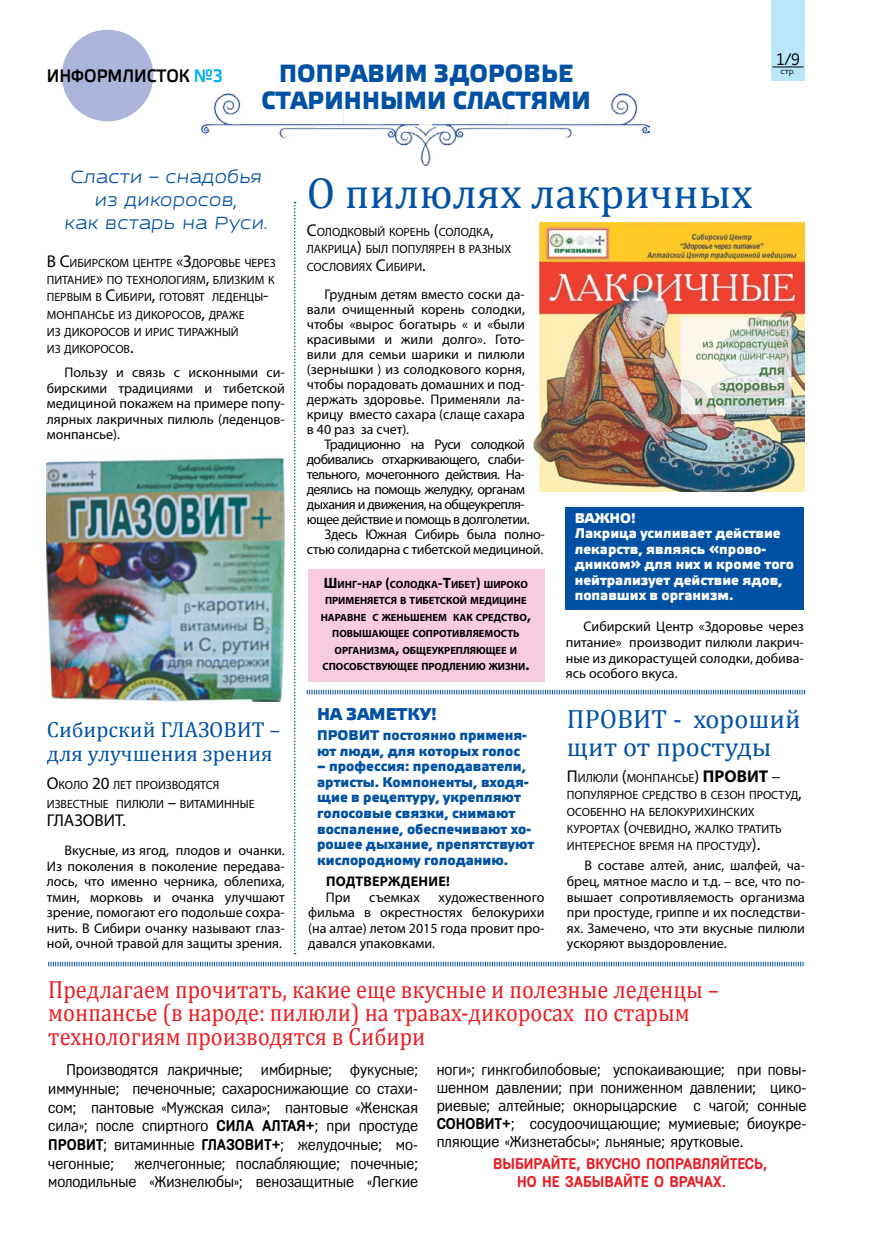
<style>
.page{position:relative;width:872px;height:1234px;background:#fff}
.page>*{position:absolute;margin:0;border:0;box-sizing:border-box;transform-origin:0 0}
.t1{font:43.5px "Cambria";color:#0051a4}
.t2{font:26.4px/28px "Cambria";color:#0051a4}
.t3{font:24.9px/23.2px "Cambria";color:#ed1b23;scale:.9 1}
.t4{font:700 24.9px "Elektra Medium Pro";letter-spacing:.01em;color:#0051a4;scale:.95 1}
.t5{font:21.75px/24.9px "Cambria";color:#0051a4}
.t6{font:18px "Elektra Medium Pro";color:#000;scale:.9 1}
.t7{font:17.1px/23.2px "Esqadero FFCY4 F";color:#0051a4;text-align:center}
.t8{font:700 17.1px "Elektra Medium Pro";color:#0051a4}
.t9{font:17.1px "Myriad Pro";color:#000}
.t10{font:700 17.1px "Myriad Pro";color:#000}
.t11{font:500 16.95px "Houschka Pro";color:#000;scale:.92 1}
.t12{font:15.6px/18.6px "Fregat";color:#000;text-align:justify}
.t13{font:700 15.6px/17.9px "Fregat";color:#ed1b23}
.t14{font:13.95px/15.6px "Myriad Pro";letter-spacing:-.005em;color:#000;text-align:justify}
.t15{font:700 13.95px/15.6px "Elektra Medium Pro";color:#0051a4}
.t16{font:13.95px "Myriad Pro";letter-spacing:-.04em;color:#000}
.t17{font:700 13.95px/15.6px "Elektra Medium Pro";color:#fff}
.t18{font:700 13.95px "Myriad Pro";letter-spacing:.02em;color:#000}
.t19{font:12px/17.1px "Myriad Pro";color:#000}
.t20{font:700 10.5px/16.5px "Myriad Pro";color:#000;text-align:center}
.t21{font:500 9.15px "Houschka Pro";color:#000}
.s1{color:#00aeef}
.s2{font-size:17.1px}
.s3{font-size:15px}
.s4{font-weight:700;font-size:17.1px}
.s5{font-weight:400}
.s6{font-weight:700}
</style>
<div class="page">
<div style="left:771px;top:0;width:33px;height:81px;background:#b9e6fa"></div>
<hr style="left:772px;top:67px;width:31px;height:1px;background:#000">
<div style="left:566px;top:507px;width:238px;height:102px;background:#0051a4"></div>
<div style="left:308px;top:569px;width:236px;height:112px;background:#f9cbdf"></div>
<img style="left:201px;top:92px;width:448px;height:74px">
<div style="left:62px;top:30px;width:91px;height:91px;background:#acb5dc;border-radius:50%"></div>
<img style="left:47px;top:457px;width:238px;height:244px">
<img style="left:533px;top:222px;width:272px;height:269px">
<svg style="left:294px;top:202px;width:2px;height:752px"></svg>
<svg style="left:306px;top:689px;width:499px;height:6px"></svg>
<svg style="left:48px;top:961px;width:756px;height:6px"></svg>
<p class="t6" style="left:47px;top:66px;width:197px">ИНФОРМЛИСТОК <span class="s1">№3</span></p>
<p class="t11" style="left:775px;top:48px;width:28px">1/9</p>
<h3 class="t4" style="left:279px;top:59px;width:311px">ПОПРАВИМ ЗДОРОВЬЕ</h3>
<p class="t21" style="left:780px;top:65px;width:16px">стр.</p>
<h3 class="t4" style="left:261px;top:86px;width:348px">СТАРИННЫМИ СЛАСТЯМИ</h3>
<p class="t7" style="left:64px;top:165px;width:207px">Сласти – снадобья из дикоросов,<br>как встарь на Руси.</p>
<p class="t19" style="left:47px;top:254px;width:230px"><span class="s2">В С</span>ибирском центре <span class="s2">«З</span>доровье через питание<span class="s2">»</span> по технологиям<span class="s2">,</span> близким к первым в <span class="s2">С</span>ибири<span class="s2">,</span> готовят леденцы&shy;монпансье из дикоросов<span class="s2">,</span> драже<br>из дикоросов и ирис тиражный<br>из дикоросов<span class="s2">.</span></p>
<p class="t14" style="left:47px;top:364px;width:239px;text-indent:18px">Пользу и связь с исконными си&shy;бирскими традициями и тибетской медициной покажем на примере попу&shy;лярных лакричных пилюль (леденцов&shy;монпансье).</p>
<h1 class="t1" style="left:307px;top:167px;width:447px">О пилюлях лакричных</h1>
<p class="t19" style="left:307px;top:223px;width:206px"><span class="s2">С</span>олодковый корень <span class="s2">(</span>солодка<span class="s2">, </span>лакрица<span class="s2">)</span> был популярен в разных сословиях <span class="s2">С</span>ибири<span class="s2">.</span></p>
<p class="t14" style="left:307px;top:286px;width:220px;line-height:15px;text-indent:18px">Грудным детям вместо соски да&shy;вали очищенный корень солодки, чтобы «вырос богатырь « и «были красивыми и жили долго». Гото&shy;вили для семьи шарики и пилюли (зернышки ) из солодкового корня, чтобы порадовать домашних и под&shy;держать здоровье. Применяли ла&shy;крицу вместо сахара (слаще сахара в 40 раз за счет).</p>
<p class="t16" style="left:324px;top:435px;width:202px">Традиционно на Руси солодкой</p>
<p class="t16" style="left:307px;top:450px;width:220px">добивались отхаркивающего, слаби-</p>
<p class="t16" style="left:307px;top:465px;width:220px">тельного, мочегонного действия. На-</p>
<p class="t16" style="left:307px;top:480px;width:220px">деялись на помощь желудку, органам</p>
<p class="t16" style="left:307px;top:495px;width:220px">дыхания и движения, на общеукрепля-</p>
<p class="t16" style="left:307px;top:510px;width:224px">ющее действие и помощь в долголетии.</p>
<p class="t14" style="left:324px;top:526px;width:222px">Здесь Южная Сибирь была полно-</p>
<p class="t14" style="left:307px;top:541px;width:238px">стью солидарна с тибетской медициной.</p>
<p class="t20" style="left:321px;top:575px;width:212px"><span class="s3">Ш</span>инг<span class="s3">-</span>нар <span class="s3">(</span>солодка<span class="s3">-Т</span>ибет<span class="s3">)</span> широко применяется в тибетской медицине наравне с женьшенем как средство<span class="s3">, </span>повышающее сопротивляемость организма<span class="s3">,</span> общеукрепляющее и способствующее продлению жизни<span class="s3">.</span></p>
<p class="t17" style="left:574px;top:510px;width:221px">ВАЖНО!<br>Лакрица усиливает действие лекарств, являясь «прово&shy;дником» для них и кроме того нейтрализует действие ядов, попавших в организм.</p>
<p class="t14" style="left:566px;top:618px;width:239px;text-indent:18px">Сибирский Центр «Здоровье через питание» производит пилюли лакрич&shy;ные из дикорастущей солодки, добива&shy;ясь особого вкуса.</p>
<p class="t8" style="left:317px;top:704px;width:121px">НА ЗАМЕТКУ!</p>
<p class="t15" style="left:317px;top:728px;width:211px">ПРОВИТ постоянно применя&shy;ют люди, для которых голос</p>
<p class="t15" style="left:317px;top:759px;width:219px">– профессия: преподаватели, артисты. Компоненты, входя&shy;щие в рецептуру, укрепляют голосовые связки, снимают воспаление, обеспечивают хо&shy;рошее дыхание, препятствуют кислородному голоданию.</p>
<p class="t18" style="left:326px;top:872px;width:125px">ПОДТВЕРЖДЕНИЕ!</p>
<p class="t14" style="left:326px;top:888px;width:26px">При</p>
<p class="t14" style="left:369px;top:888px;width:52px">съемках</p>
<h2 class="t2" style="left:567px;top:704px;width:235px">ПРОВИТ - хороший щит от простуды</h2>
<p class="t19" style="left:567px;top:769px;width:148px"><span class="s2">П</span> илюли <span class="s2">(</span>монпансье<span class="s2">)</span> <span class="s4">ПРОВИ</span></p>
<p class="t10" style="left:759px;top:764px;width:23px">Т <span class="s5">–</span></p>
<p class="t19" style="left:567px;top:786px;width:236px">популярное средство в сезон простуд<span class="s2">, </span>особенно на белокурихинских курортах <span class="s2">(</span>очевидно<span class="s2">,</span> жалко тратить интересное время на простуду<span class="s2">).</span></p>
<p class="t14" style="left:567px;top:857px;width:239px;text-indent:18px">В составе алтей, анис, шалфей, ча&shy;брец, мятное масло и т.д. – все, что по&shy;вышает сопротивляемость организма при простуде, гриппе и их последстви&shy;ях. Замечено, что эти вкусные пилюли ускоряют выздоровление.</p>
<h3 class="t3" style="left:48px;top:977px;width:747px">Предлагаем прочитать, какие еще вкусные и полезные леденцы – монпансье (в народе: пилюли) на травах-дикоросах по старым технологиям производятся в Сибири</h3>
<h3 class="t5" style="left:47px;top:716px;width:235px">Сибирский ГЛАЗОВИТ – для улучшения зрения</h3>
<p class="t19" style="left:47px;top:775px;width:209px;line-height:18.6px"><span class="s2">О</span>коло <span class="s2">20</span> лет производятся известные пилюли <span class="s2">–</span> витаминные</p>
<p class="t9" style="left:47px;top:809px;width:81px">ГЛАЗОВИТ.</p>
<p class="t14" style="left:47px;top:842px;width:239px;text-indent:18px">Вкусные, из ягод, плодов и очанки.<br>Из поколения в поколение передава&shy;лось, что именно черника, облепиха, тмин, морковь и очанка улучшают зрение, помогают его подольше сохра&shy;нить. В Сибири очанку называют глаз&shy;ной, очной травой для защиты зрения.</p>
<p class="t14" style="left:308px;top:888px;width:238px;text-indent:130px">художественного фильма в окрестностях белокурихи (на алтае) летом 2015 года провит про&shy;давался упаковками.</p>
<p class="t12" style="left:48px;top:1060px;width:371px;text-indent:18px">Производятся лакричные; имбирные; фукусные; иммунные; печеночные; сахароснижающие со стахи&shy;сом; пантовые «Мужская сила»; пантовые «Женская сила»; после спиртного <span class="s6">СИЛА АЛТАЯ+</span>; при простуде <span class="s6">ПРОВИТ</span>; витаминные <span class="s6">ГЛАЗОВИТ+</span>; желудочные; мо&shy;чегонные;</p>
<p class="t12" style="left:48px;top:1153px;width:371px;text-align:right">желчегонные; послабляющие; почечные; молодильные «Жизнелюбы»; венозащитные «Легкие</p>
<p class="t12" style="left:437px;top:1060px;width:371px;line-height:17.9px">ноги»; гинкгобилобовые; успокаивающие; при повы&shy;шенном давлении; при пониженном давлении; цико&shy;риевые; алтейные; окнорыцарские с чагой; сонные <span class="s6">СОНОВИТ+</span>; сосудоочищающие; мумиевые; биоукре&shy;пляющие «Жизнетабсы»; льняные; ярутковые.</p>
<p class="t13" style="left:517px;top:1154px;width:252px;text-indent:-24px">ВЫБИРАЙТЕ, ВКУСНО ПОПРАВЛЯЙТЕСЬ,<br>НО НЕ ЗАБЫВАЙТЕ О ВРАЧАХ.</p>
</div>
